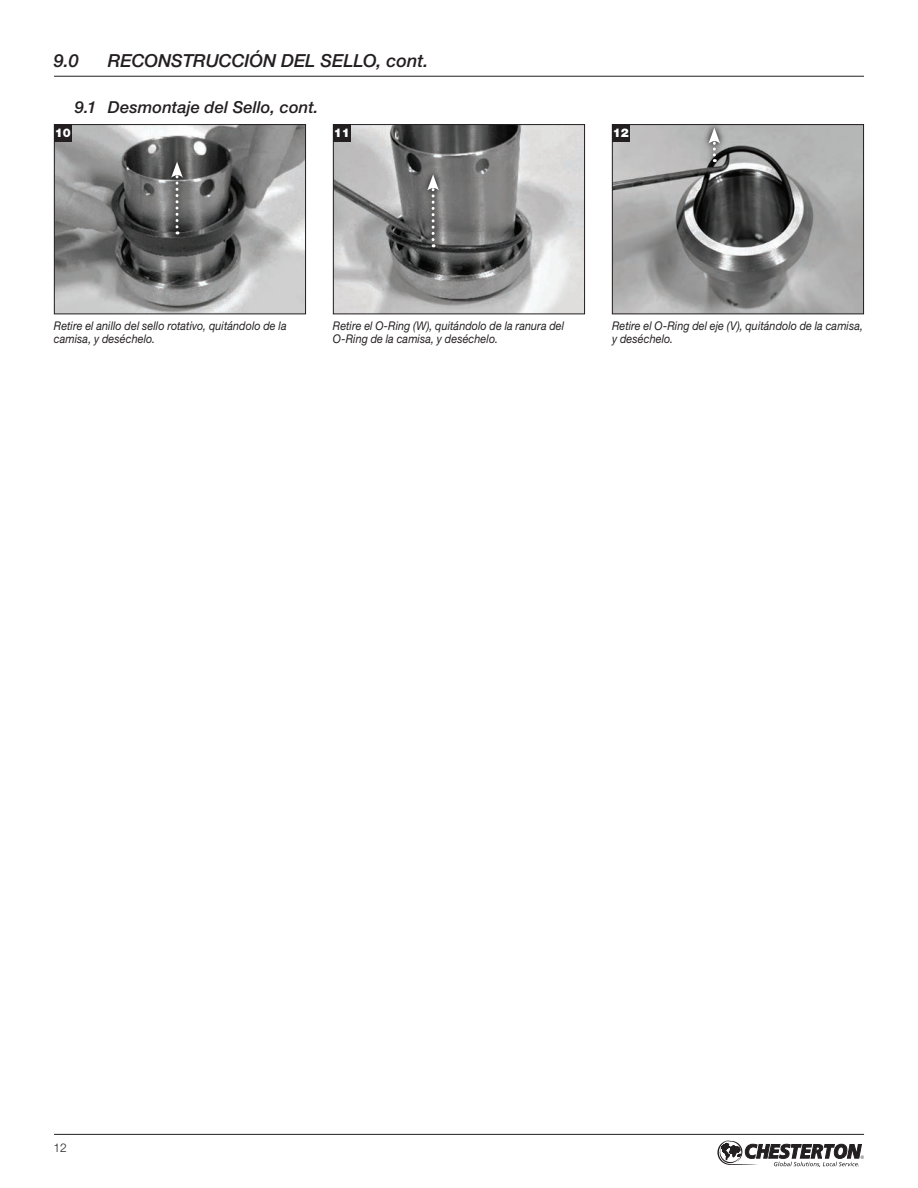
<style>
.page{position:relative;width:918px;height:1188px;background:#fff}
.page>*{position:absolute;margin:0;border:0;box-sizing:border-box;transform-origin:0 0}
.t1{font:italic 500 18px "Helvetica Neue LT Std";letter-spacing:-.005em;color:#231f20}
.t2{font:italic 500 16.5px "Helvetica Neue LT Std";letter-spacing:.005em;color:#231f20}
.t3{font:italic 12px/12.8px "Helvetica Neue LT Std";letter-spacing:.01em;color:#231f20;scale:.9 1}
.t4{font:900 12px "Helvetica Neue LT Std";color:#fff}
.t5{font:300 12px "Helvetica Neue LT Std";color:#231f20}
</style>
<div class="page">
<svg style="left:717px;top:1140px;width:147px;height:27px"></svg>
<hr style="left:54px;top:1134px;width:810px;height:1px;background:#231f20">
<hr style="left:54px;top:76px;width:810px;height:1px;background:#231f20">
<img style="left:56px;top:126px;width:248px;height:186px">
<div style="left:54px;top:124px;width:252px;height:190px;border:1px solid #231f20"></div>
<div style="left:54px;top:124px;width:18px;height:18px;background:#231f20"></div>
<img style="left:335px;top:126px;width:248px;height:186px">
<div style="left:333px;top:124px;width:252px;height:190px;border:1px solid #231f20"></div>
<div style="left:333px;top:124px;width:18px;height:18px;background:#231f20"></div>
<img style="left:614px;top:126px;width:248px;height:186px">
<div style="left:612px;top:124px;width:252px;height:190px;border:1px solid #231f20"></div>
<div style="left:612px;top:124px;width:18px;height:18px;background:#231f20"></div>
<svg style="left:165px;top:156px;width:24px;height:85px"></svg>
<svg style="left:171px;top:162px;width:12px;height:72px"></svg>
<svg style="left:421px;top:168px;width:24px;height:86px"></svg>
<svg style="left:427px;top:174px;width:12px;height:73px"></svg>
<svg style="left:702px;top:124px;width:25px;height:45px"></svg>
<svg style="left:708px;top:128px;width:12px;height:34px"></svg>
<h1 class="t1" style="left:54px;top:50px;width:26px">9.0</h1>
<h1 class="t1" style="left:108px;top:50px;width:322px">RECONSTRUCCIÓN DEL SELLO, cont.</h1>
<h2 class="t2" style="left:75px;top:98px;width:245px">9.1 Desmontaje del Sello, cont.</h2>
<p class="t4" style="left:55px;top:126px;width:18px">10</p>
<p class="t4" style="left:334px;top:126px;width:18px">11</p>
<p class="t4" style="left:613px;top:126px;width:18px">12</p>
<p class="t3" style="left:54px;top:319px;width:260px">Retire el anillo del sello rotativo, quitándolo de la camisa, y deséchelo.</p>
<p class="t3" style="left:333px;top:319px;width:259px">Retire el O-Ring (W), quitándolo de la ranura del<br>O-Ring de la camisa, y deséchelo.</p>
<p class="t3" style="left:612px;top:319px;width:280px">Retire el O-Ring del eje (V), quitándolo de la camisa, y deséchelo.</p>
<p class="t5" style="left:53px;top:1140px;width:15px">12</p>
</div>
